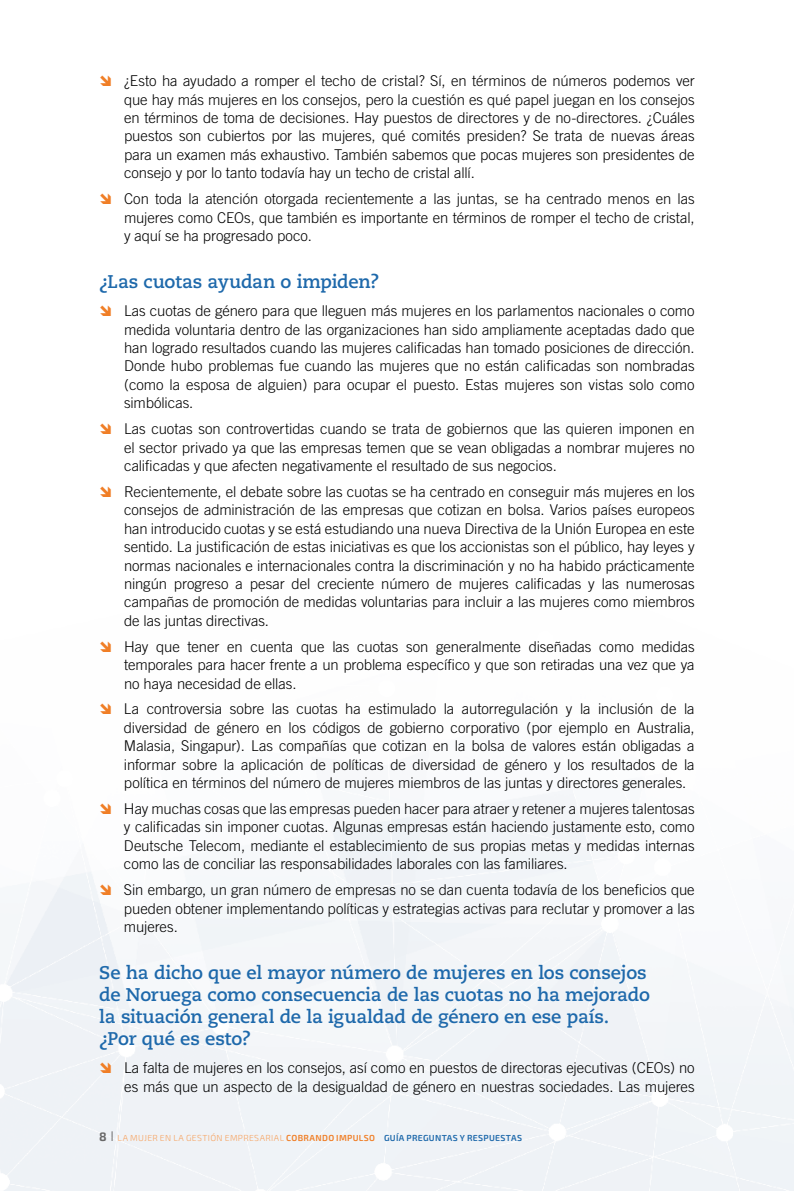
<style>
.page{position:relative;width:794px;height:1191px;background:#fff}
.page>*{position:absolute;margin:0;border:0;box-sizing:border-box;transform-origin:0 0}
.t1{font:700 18.38px/22.1px "Caecilia LT Std";letter-spacing:-.01em;color:#1e69ab}
.t2{font:300 14.88px/18.4px "Trade Gothic";letter-spacing:-.005em;color:#000;text-align:justify}
.t3{font:300 8.75px "Exo 2.0";letter-spacing:.04em;color:#f6a361}
.s1{font-weight:700;font-size:12.25px;color:#686868}
.s2{font-size:14px;color:#686868}
.s3{font-weight:600;color:#f07e26}
.s4{font-weight:600;color:#1e69ab}
</style>
<div class="page">
<svg style="left:100px;top:1062px;width:11px;height:11px"></svg>
<p class="t2" style="left:124px;top:71px;width:572px">¿Esto ha ayudado a romper el techo de cristal? Sí, en términos de números podemos ver que hay más mujeres en los consejos, pero la cuestión es qué papel juegan en los consejos en términos de toma de decisiones. Hay puestos de directores y de no-directores. ¿Cuáles puestos son cubiertos por las mujeres, qué comités presiden? Se trata de nuevas áreas para un examen más exhaustivo. También sabemos que pocas mujeres son presidentes de consejo y por lo tanto todavía hay un techo de cristal allí.</p>
<p class="t2" style="left:124px;top:189px;width:572px">Con toda la atención otorgada recientemente a las juntas, se ha centrado menos en las mujeres como CEOs, que también es importante en términos de romper el techo de cristal, y aquí se ha progresado poco.</p>
<p class="t1" style="left:99px;top:271px;width:281px">¿Las cuotas ayudan o impiden?</p>
<p class="t2" style="left:124px;top:301px;width:572px">Las cuotas de género para que lleguen más mujeres en los parlamentos nacionales o como medida voluntaria dentro de las organizaciones han sido ampliamente aceptadas dado que han logrado resultados cuando las mujeres calificadas han tomado posiciones de dirección.<br>Donde hubo problemas fue cuando las mujeres que no están calificadas son nombradas (como la esposa de alguien) para ocupar el puesto. Estas mujeres son vistas solo como simbólicas.</p>
<p class="t2" style="left:124px;top:419px;width:572px">Las cuotas son controvertidas cuando se trata de gobiernos que las quieren imponen en el sector privado ya que las empresas temen que se vean obligadas a nombrar mujeres no calificadas y que afecten negativamente el resultado de sus negocios.</p>
<p class="t2" style="left:124px;top:482px;width:572px">Recientemente, el debate sobre las cuotas se ha centrado en conseguir más mujeres en los consejos de administración de las empresas que cotizan en bolsa. Varios países europeos han introducido cuotas y se está estudiando una nueva Directiva de la Unión Europea en este sentido. La justificación de estas iniciativas es que los accionistas son el público, hay leyes y normas nacionales e internacionales contra la discriminación y no ha habido prácticamente ningún progreso a pesar del creciente número de mujeres calificadas y las numerosas campañas de promoción de medidas voluntarias para incluir a las mujeres como miembros de las juntas directivas.</p>
<p class="t2" style="left:124px;top:637px;width:572px">Hay que tener en cuenta que las cuotas son generalmente diseñadas como medidas temporales para hacer frente a un problema específico y que son retiradas una vez que ya no haya necesidad de ellas.</p>
<p class="t2" style="left:124px;top:699px;width:572px">La controversia sobre las cuotas ha estimulado la autorregulación y la inclusión de la diversidad de género en los códigos de gobierno corporativo (por ejemplo en Australia, Malasia, Singapur). Las compañías que cotizan en la bolsa de valores están obligadas a informar sobre la aplicación de políticas de diversidad de género y los resultados de la política en términos del número de mujeres miembros de las juntas y directores generales.</p>
<p class="t2" style="left:124px;top:799px;width:572px">Hay muchas cosas que las empresas pueden hacer para atraer y retener a mujeres talentosas y calificadas sin imponer cuotas. Algunas empresas están haciendo justamente esto, como Deutsche Telecom, mediante el establecimiento de sus propias metas y medidas internas como las de conciliar las responsabilidades laborales con las familiares.</p>
<p class="t2" style="left:124px;top:880px;width:572px">Sin embargo, un gran número de empresas no se dan cuenta todavía de los beneficios que pueden obtener implementando políticas y estrategias activas para reclutar y promover a las mujeres.</p>
<p class="t1" style="left:99px;top:961px;width:552px">Se ha dicho que el mayor número de mujeres en los consejos de Noruega como consecuencia de las cuotas no ha mejorado la situación general de la igualdad de género en ese país. ¿Por qué es esto?</p>
<p class="t2" style="left:124px;top:1058px;width:572px">La falta de mujeres en los consejos, así como en puestos de directoras ejecutivas (CEOs) no es más que un aspecto de la desigualdad de género en nuestras sociedades. Las mujeres</p>
<p class="t3" style="left:99px;top:1133px;width:424px"><span class="s1">8</span> <span class="s2">I</span> LA MUJER EN LA GESTIÓN EMPRESARIAL <span class="s3">COBRANDO IMPULSO</span> <span class="s4">GUÍA PREGUNTAS Y RESPUESTAS</span></p>
</div>
